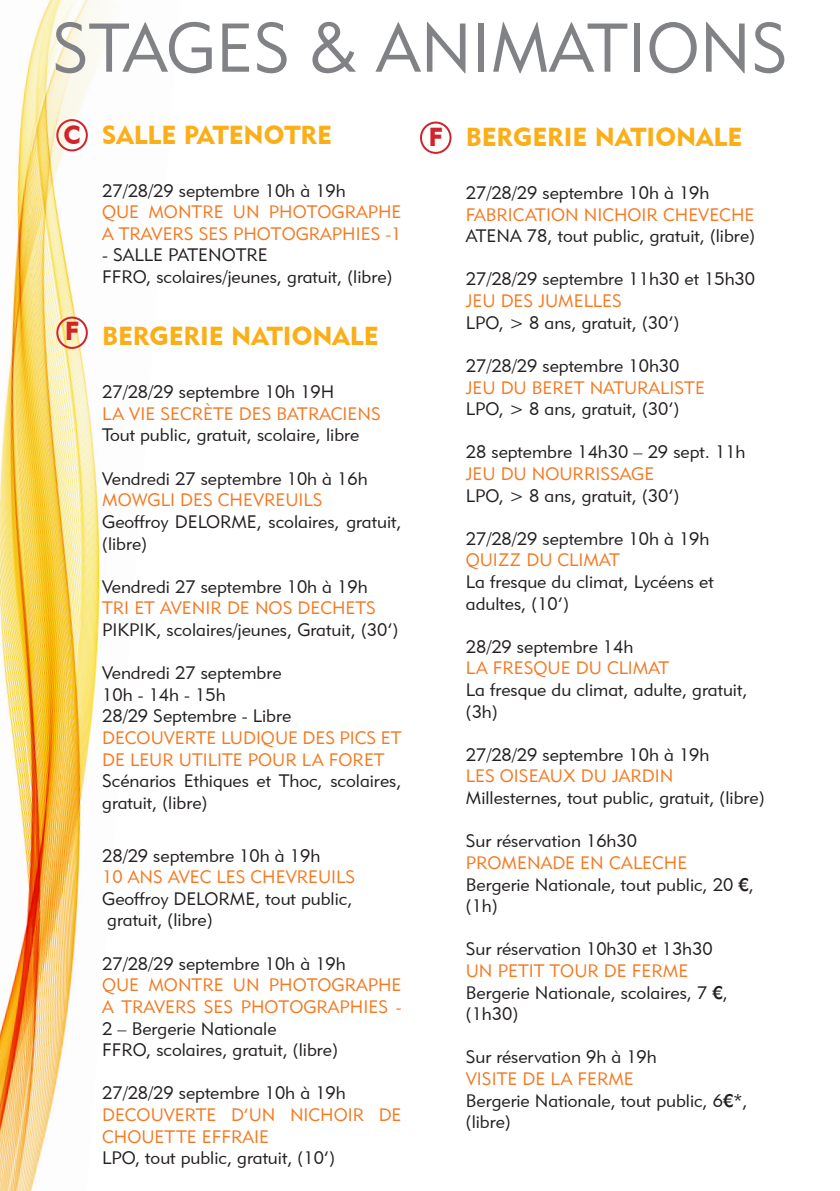
<style>
.page{position:relative;width:840px;height:1191px;background:#fff}
.page>*{position:absolute;margin:0;border:0;box-sizing:border-box;transform-origin:0 0}
.t1{font:68px "Geometric 415 BT Lite A";color:#808285}
.t2{font:26px "Geometric 415 BT Black A";color:#faaf18}
.t3{font:26px "Geometric 415 BT Black A";color:#d1232a}
.t4{font:18px/21.6px "Geometric 415 BT Lite A";color:#231f20}
.t5{font:18px/21.6px "Geometric 415 BT Lite A";color:#f47921}
.s1{color:#231f20}
.s2{font-family:"Geometric 415 BT Medium A"}
</style>
<div class="page">
<img style="left:0;top:0;width:111px;height:1191px">
<div style="left:56px;top:119px;width:32px;height:32px;border:2px solid #d1232a;border-radius:50%"></div>
<div style="left:56px;top:316px;width:32px;height:33px;border:2px solid #d1232a;border-radius:50%"></div>
<div style="left:420px;top:122px;width:31px;height:32px;border:2px solid #d1232a;border-radius:50%"></div>
<p class="t1" style="left:52px;top:6px;width:737px">STAGES &amp; ANIMATIONS</p>
<p class="t3" style="left:63px;top:119px;width:19px">C</p>
<p class="t3" style="left:428px;top:121px;width:16px">F</p>
<p class="t2" style="left:102px;top:119px;width:231px">SALLE PATENOTRE</p>
<p class="t4" style="left:102px;top:179px;width:245px">27/28/29 septembre 10h à 19h</p>
<p class="t5" style="left:102px;top:201px;width:301px">QUE MONTRE UN PHOTOGRAPHE<br>A TRAVERS SES PHOTOGRAPHIES -1</p>
<p class="t4" style="left:102px;top:244px;width:167px">- SALLE PATENOTRE</p>
<p class="t4" style="left:102px;top:266px;width:291px">FFRO, scolaires/jeunes, gratuit, (libre)</p>
<p class="t2" style="left:102px;top:320px;width:278px">BERGERIE NATIONALE</p>
<p class="t4" style="left:102px;top:381px;width:233px">27/28/29 septembre 10h 19H</p>
<p class="t5" style="left:102px;top:402px;width:280px">LA VIE SECRÈTE DES BATRACIENS</p>
<p class="t4" style="left:102px;top:424px;width:258px">Tout public, gratuit, scolaire, libre</p>
<p class="t4" style="left:102px;top:467px;width:267px">Vendredi 27 septembre 10h à 16h</p>
<p class="t5" style="left:102px;top:489px;width:222px">MOWGLI DES CHEVREUILS</p>
<p class="t4" style="left:102px;top:510px;width:301px">Geoffroy DELORME, scolaires, gratuit, (libre)</p>
<p class="t4" style="left:102px;top:575px;width:267px">Vendredi 27 septembre 10h à 19h</p>
<p class="t5" style="left:102px;top:597px;width:275px">TRI ET AVENIR DE NOS DECHETS</p>
<p class="t4" style="left:102px;top:618px;width:297px">PIKPIK, scolaires/jeunes, Gratuit, (30’)</p>
<p class="t4" style="left:102px;top:662px;width:181px">Vendredi 27 septembre</p>
<p class="t4" style="left:102px;top:683px;width:125px">10h - 14h - 15h</p>
<p class="t4" style="left:102px;top:705px;width:190px">28/29 Septembre - Libre</p>
<p class="t5" style="left:102px;top:726px;width:301px">DECOUVERTE LUDIQUE DES PICS ET<br>DE LEUR UTILITE POUR LA FORET</p>
<p class="t4" style="left:102px;top:770px;width:301px">Scénarios Ethiques et Thoc, scolaires, gratuit, (libre)</p>
<p class="t4" style="left:102px;top:844px;width:219px">28/29 septembre 10h à 19h</p>
<p class="t5" style="left:102px;top:866px;width:254px">10 ANS AVEC LES CHEVREUILS</p>
<p class="t4" style="left:102px;top:887px;width:252px">Geoffroy DELORME, tout public,</p>
<p class="t4" style="left:107px;top:909px;width:107px">gratuit, (libre)</p>
<p class="t4" style="left:102px;top:952px;width:245px">27/28/29 septembre 10h à 19h</p>
<p class="t5" style="left:102px;top:974px;width:301px;text-align:justify">QUE MONTRE UN PHOTOGRAPHE A TRAVERS SES PHOTOGRAPHIES - <span class="s1">2 – Bergerie Nationale</span></p>
<p class="t4" style="left:102px;top:1038px;width:237px">FFRO, scolaires, gratuit, (libre)</p>
<p class="t4" style="left:102px;top:1082px;width:245px">27/28/29 septembre 10h à 19h</p>
<p class="t5" style="left:102px;top:1103px;width:301px">DECOUVERTE D’UN NICHOIR DE<br>CHOUETTE EFFRAIE</p>
<p class="t4" style="left:102px;top:1146px;width:234px">LPO, tout public, gratuit, (10’)</p>
<p class="t3" style="left:65px;top:315px;width:16px">F</p>
<p class="t2" style="left:465px;top:121px;width:278px">BERGERIE NATIONALE</p>
<p class="t4" style="left:465px;top:182px;width:245px">27/28/29 septembre 10h à 19h</p>
<p class="t5" style="left:465px;top:203px;width:290px">FABRICATION NICHOIR CHEVECHE</p>
<p class="t4" style="left:465px;top:225px;width:290px">ATENA 78, tout public, gratuit, (libre)</p>
<p class="t4" style="left:465px;top:268px;width:290px">27/28/29 septembre 11h30 et 15h30</p>
<p class="t5" style="left:465px;top:290px;width:157px">JEU DES JUMELLES</p>
<p class="t4" style="left:465px;top:311px;width:215px">LPO, &gt; 8 ans, gratuit, (30’)</p>
<p class="t4" style="left:465px;top:354px;width:215px">27/28/29 septembre 10h30</p>
<p class="t5" style="left:465px;top:376px;width:240px">JEU DU BERET NATURALISTE</p>
<p class="t4" style="left:465px;top:398px;width:215px">LPO, &gt; 8 ans, gratuit, (30’)</p>
<p class="t4" style="left:465px;top:441px;width:281px">28 septembre 14h30 – 29 sept. 11h</p>
<p class="t5" style="left:465px;top:462px;width:190px">JEU DU NOURRISSAGE</p>
<p class="t4" style="left:465px;top:484px;width:215px">LPO, &gt; 8 ans, gratuit, (30’)</p>
<p class="t4" style="left:465px;top:527px;width:245px">27/28/29 septembre 10h à 19h</p>
<p class="t5" style="left:465px;top:549px;width:155px">QUIZZ DU CLIMAT</p>
<p class="t4" style="left:465px;top:570px;width:249px">La fresque du climat, Lycéens et adultes, (10’)</p>
<p class="t4" style="left:465px;top:635px;width:169px">28/29 septembre 14h</p>
<p class="t5" style="left:465px;top:657px;width:205px">LA FRESQUE DU CLIMAT</p>
<p class="t4" style="left:465px;top:678px;width:283px">La fresque du climat, adulte, gratuit, (3h)</p>
<p class="t4" style="left:465px;top:743px;width:245px">27/28/29 septembre 10h à 19h</p>
<p class="t5" style="left:465px;top:765px;width:209px">LES OISEAUX DU JARDIN</p>
<p class="t4" style="left:465px;top:786px;width:300px">Millesternes, tout public, gratuit, (libre)</p>
<p class="t4" style="left:465px;top:830px;width:172px">Sur réservation 16h30</p>
<p class="t5" style="left:465px;top:851px;width:223px">PROMENADE EN CALECHE</p>
<p class="t4" style="left:465px;top:873px;width:289px">Bergerie Nationale, tout public, 20 <span class="s2">€</span>, (1h)</p>
<p class="t4" style="left:465px;top:938px;width:248px">Sur réservation 10h30 et 13h30</p>
<p class="t5" style="left:465px;top:959px;width:224px">UN PETIT TOUR DE FERME</p>
<p class="t4" style="left:465px;top:981px;width:263px">Bergerie Nationale, scolaires, 7 <span class="s2">€</span>, (1h30)</p>
<p class="t4" style="left:465px;top:1046px;width:192px">Sur réservation 9h à 19h</p>
<p class="t5" style="left:465px;top:1067px;width:169px">VISITE DE LA FERME</p>
<p class="t4" style="left:465px;top:1089px;width:283px">Bergerie Nationale, tout public, 6<span class="s2">€</span>*, (libre)</p>
</div>
